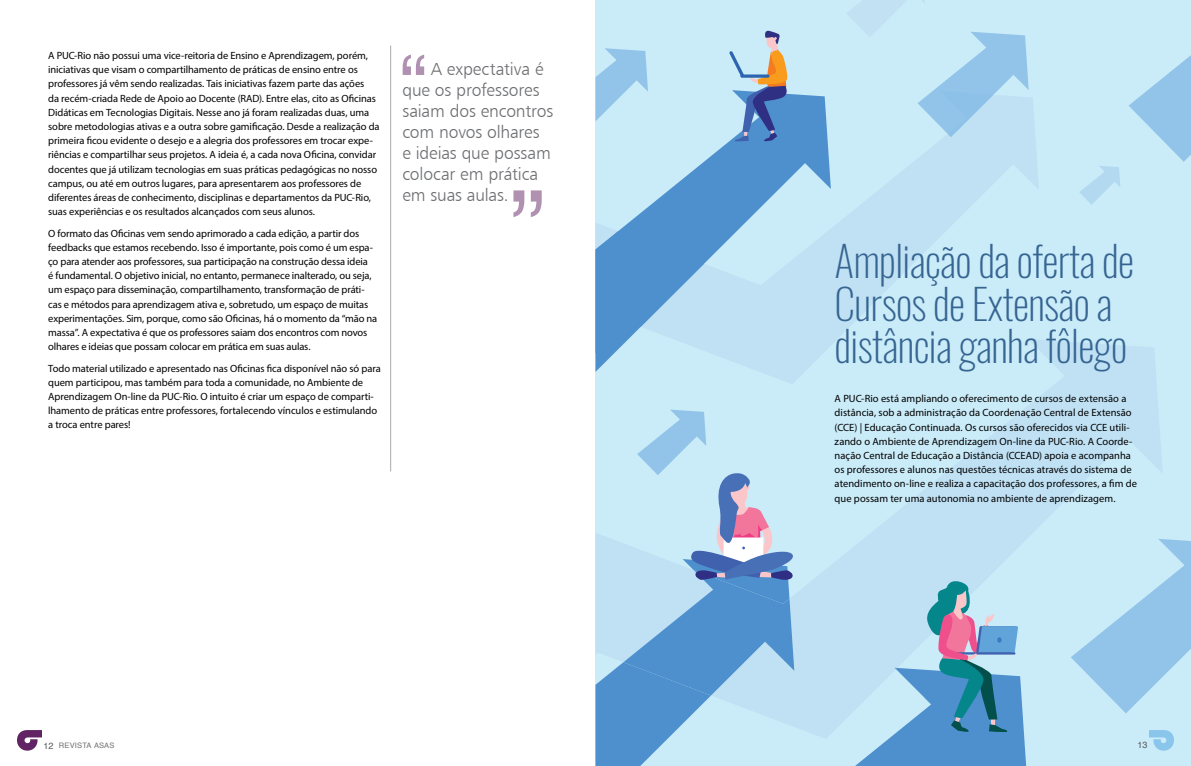
<style>
.page{position:relative;width:1191px;height:766px;background:#fff}
.page>*{position:absolute;margin:0;border:0;box-sizing:border-box;transform-origin:0 0}
.t1{font:200 42px/42px "Oswald";letter-spacing:-.015em;color:#366592}
.t2{font:17.5px/21px "Humanist 777 BT Light B";letter-spacing:-.01em;color:#6d6e71}
.t3{font:10.5px/14.2px "Myriad Pro";letter-spacing:-.01em;color:#000}
.t4{font:9px "Helvetica";color:#58595b}
.t5{font:7.5px "Helvetica";letter-spacing:.02em;color:#6d6e71}
.s1{font-size:9px;color:#58595b}
</style>
<div class="page">
<div style="left:595px;top:0;width:596px;height:765px;background:#caebf8"></div>
<svg style="left:1079px;top:166px;width:41px;height:39px"></svg>
<svg style="left:595px;top:48px;width:53px;height:42px"></svg>
<svg style="left:918px;top:32px;width:110px;height:105px"></svg>
<svg style="left:595px;top:90px;width:236px;height:282px"></svg>
<svg style="left:711px;top:339px;width:120px;height:33px;fill:#c0e1f4"></svg>
<svg style="left:1071px;top:539px;width:120px;height:174px"></svg>
<svg style="left:1129px;top:55px;width:62px;height:107px"></svg>
<svg style="left:729px;top:30px;width:60px;height:112px"></svg>
<svg style="left:595px;top:409px;width:200px;height:356px"></svg>
<svg style="left:856px;top:581px;width:170px;height:184px"></svg>
<svg style="left:17px;top:730px;width:25px;height:20px"></svg>
<svg style="left:1149px;top:730px;width:25px;height:20px"></svg>
<hr style="left:390px;top:46px;width:1px;height:425px;background:#a7a9ac">
<svg style="left:513px;top:190px;width:29px;height:27px"></svg>
<svg style="left:403px;top:55px;width:21px;height:20px"></svg>
<p class="t3" style="left:48px;top:48px;width:333px">A PUC-Rio não possui uma vice-reitoria de Ensino e Aprendizagem, porém, iniciativas que visam o compartilhamento de práticas de ensino entre os professores já vêm sendo realizadas. Tais iniciativas fazem parte das ações<br>da recém-criada Rede de Apoio ao Docente (RAD). Entre elas, cito as Oficinas Didáticas em Tecnologias Digitais. Nesse ano já foram realizadas duas, uma sobre metodologias ativas e a outra sobre gamificação. Desde a realização da primeira ficou evidente o desejo e a alegria dos professores em trocar expe&shy;riências e compartilhar seus projetos. A ideia é, a cada nova Oficina, convidar docentes que já utilizam tecnologias em suas práticas pedagógicas no nosso campus, ou até em outros lugares, para apresentarem aos professores de diferentes áreas de conhecimento, disciplinas e departamentos da PUC-Rio, suas experiências e os resultados alcançados com seus alunos.</p>
<p class="t3" style="left:48px;top:226px;width:331px">O formato das Oficinas vem sendo aprimorado a cada edição, a partir dos feedbacks que estamos recebendo. Isso é importante, pois como é um espa&shy;ço para atender aos professores, sua participação na construção dessa ideia<br>é fundamental. O objetivo inicial, no entanto, permanece inalterado, ou seja, um espaço para disseminação, compartilhamento, transformação de práti&shy;cas e métodos para aprendizagem ativa e, sobretudo, um espaço de muitas experimentações. Sim, porque, como são Oficinas, há o momento da “mão na massa”. A expectativa é que os professores saiam dos encontros com novos olhares e ideias que possam colocar em prática em suas aulas.</p>
<p class="t3" style="left:48px;top:360px;width:334px">Todo material utilizado e apresentado nas Oficinas fica disponível não só para quem participou, mas também para toda a comunidade, no Ambiente de Aprendizagem On-line da PUC-Rio. O intuito é criar um espaço de comparti&shy;lhamento de práticas entre professores, fortalecendo vínculos e estimulando a troca entre pares!</p>
<h2 class="t2" style="left:402px;top:58px;width:152px;text-indent:28px">A expectativa é que os professores saiam dos encontros com novos olhares<br>e ideias que possam colocar em prática em suas aulas.</h2>
<p class="t5" style="left:44px;top:739px;width:72px"><span class="s1">12</span> REVISTA ASAS</p>
<h1 class="t1" style="left:834px;top:240px;width:301px">Ampliação da oferta de<br>Cursos de Extensão a distância ganha fôlego</h1>
<p class="t3" style="left:834px;top:391px;width:304px">A PUC-Rio está ampliando o oferecimento de cursos de extensão a distância, sob a administração da Coordenação Central de Extensão (CCE) | Educação Continuada. Os cursos são oferecidos via CCE utili&shy;zando o Ambiente de Aprendizagem On-line da PUC-Rio. A Coorde&shy;nação Central de Educação a Distância (CCEAD) apoia e acompanha os professores e alunos nas questões técnicas através do sistema de atendimento on-line e realiza a capacitação dos professores, a fim de que possam ter uma autonomia no ambiente de aprendizagem.</p>
<p class="t4" style="left:1137px;top:738px;width:11px">13</p>
</div>
